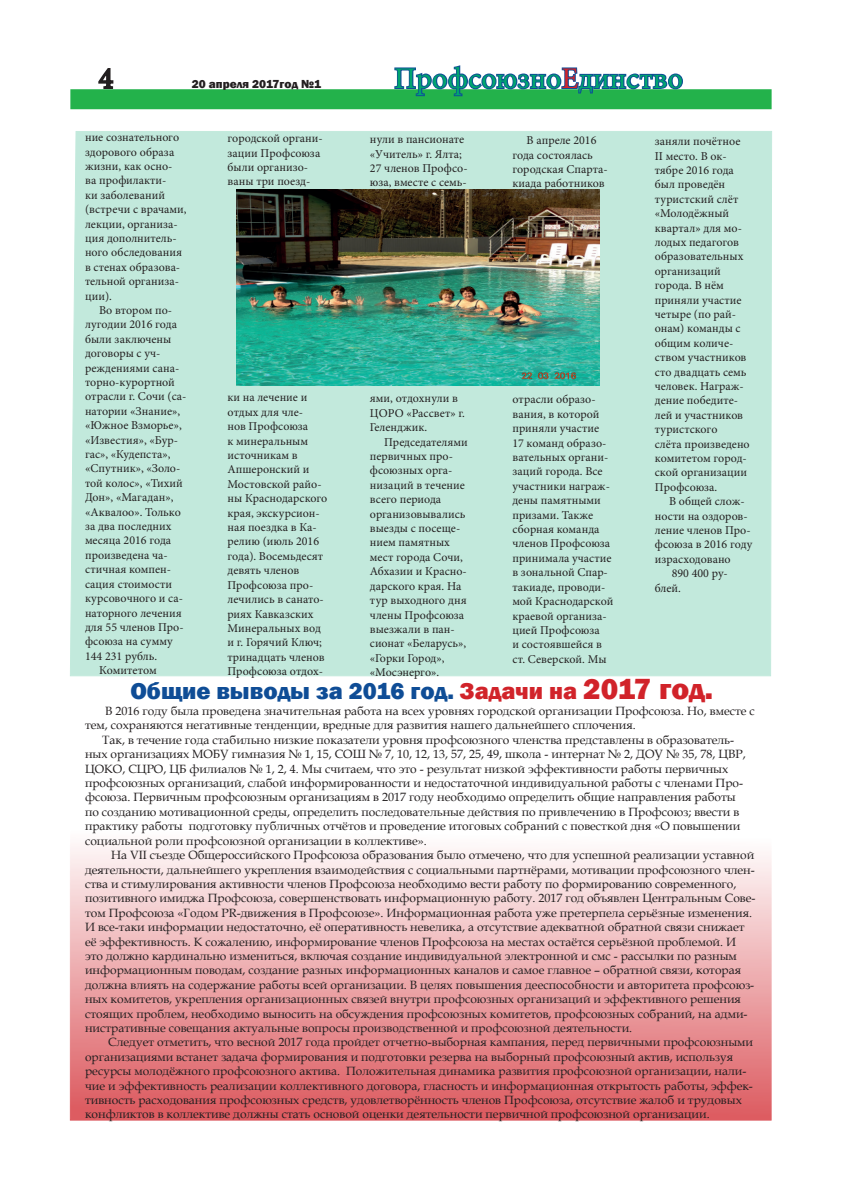
<style>
.page{position:relative;width:842px;height:1191px;background:#fff}
.page>*{position:absolute;margin:0;border:0;box-sizing:border-box;transform-origin:0 0}
.t1{font:30px "Minion Pro";color:#00a66e}
.t2{font:30px "Minion Pro";color:#231f20}
.t3{font:800 24px "Franklin Gothic";color:#0f4d96}
.t4{font:12px/14.4px "Book Antiqua";color:#231f20}
.t5{font:12px/14.4px "Minion Pro";color:#231f20}
.t6{font:800 12px "Franklin Gothic";color:#231f20}
.s1{color:#d1232a}
.s2{font-size:30px;color:#d1232a}
</style>
<div class="page">
<div style="left:70px;top:131px;width:702px;height:515px;background:#c2e9dc"></div>
<svg style="left:70px;top:646px;width:702px;height:474px"></svg>
<img style="left:237px;top:190px;width:362px;height:196px">
<div style="left:70px;top:89px;width:702px;height:20px;background:#23b24b"></div>
<svg style="left:97px;top:68px;width:17px;height:22px"></svg>
<svg style="left:393px;top:65px;width:291px;height:32px"></svg>
<p class="t2" style="left:99px;top:58px;width:16px">4</p>
<p class="t1" style="left:394px;top:58px;width:290px">Профсоюзно<span class="s1">Е</span>динство</p>
<p class="t6" style="left:192px;top:76px;width:131px">20 апреля 2017год №1</p>
<p class="t5" style="left:227px;top:131px;width:97px">городской органи&shy;зации Профсоюза были организо&shy;ваны три поезд-</p>
<p class="t5" style="left:85px;top:130px;width:103px">ние сознательного здорового образа жизни, как осно&shy;ва профилакти-<br>ки заболеваний (встречи с врачами, лекции, организа&shy;ция дополнитель&shy;ного обследования в стенах образова&shy;тельной организа&shy;ции).</p>
<p class="t5" style="left:85px;top:303px;width:103px;text-indent:14px">Во втором по&shy;лугодии 2016 года были заключены договоры с уч&shy;реждениями сана&shy;торно-курортной отрасли г. Сочи (са&shy;натории «Знание», «Южное Взморье», «Известия», «Бур&shy;гас», «Кудепста», «Спутник», «Золо&shy;той колос», «Тихий<br>Дон», «Магадан», «Аквалоо». Только за два последних месяца 2016 года произведена ча&shy;стичная компен&shy;сация стоимости курсовочного и са&shy;наторного лечения для 55 членов Про&shy;фсоюза на сумму<br>144 231 рубль.</p>
<p class="t5" style="left:99px;top:663px;width:59px">Комитетом</p>
<p class="t5" style="left:512px;top:133px;width:97px;text-indent:14px">В апреле 2016 года состоялась городская Спарта&shy;киада работников</p>
<p class="t5" style="left:655px;top:134px;width:96px">заняли почётное<br>II место. В ок&shy;тябре 2016 года был проведён туристский слёт «Молодёжный квартал» для мо&shy;лодых педагогов образовательных организаций города. В нём приняли участие четыре (по рай&shy;онам) команды с общим количе&shy;ством участников сто двадцать семь человек. Награж&shy;дение победите&shy;лей и участников туристского<br>слёта произведено комитетом город&shy;ской организации<br>Профсоюза.</p>
<p class="t5" style="left:655px;top:494px;width:99px;text-indent:14px">В общей слож&shy;ности на оздоров&shy;ление членов Про&shy;фсоюза в 2016 году израсходовано</p>
<p class="t5" style="left:655px;top:566px;width:75px;text-indent:17px">890 400 ру&shy;блей.</p>
<p class="t5" style="left:370px;top:132px;width:99px">нули в пансионате «Учитель» г. Ялта;<br>27 членов Профсо&shy;юза, вместе с семь-</p>
<p class="t5" style="left:512px;top:392px;width:103px">отрасли образо&shy;вания, в которой приняли участие<br>17 команд образо&shy;вательных органи&shy;заций города. Все участники награж&shy;дены памятными призами. Также сборная команда членов Профсоюза принимала участие в зональной Спар&shy;такиаде, проводи&shy;мой Краснодарской краевой организа&shy;цией Профсоюза<br>и состоявшейся в ст. Северской. Мы</p>
<p class="t5" style="left:227px;top:390px;width:101px">ки на лечение и отдых для чле-<br>нов Профсоюза<br>к минеральным источникам в<br>Апшеронский и<br>Мостовской райо&shy;ны Краснодарского края, экскурсион&shy;ная поездка в Ка&shy;релию (июль 2016 года). Восемьдесят девять членов<br>Профсоюза про&shy;лечились в санато&shy;риях Кавказских<br>Минеральных вод и г. Горячий Ключ; тринадцать членов<br>Профсоюза отдох-</p>
<p class="t5" style="left:370px;top:391px;width:96px">ями, отдохнули в<br>ЦОРО «Рассвет» г.<br>Геленджик.</p>
<p class="t5" style="left:370px;top:435px;width:99px;text-indent:14px">Председателями первичных про&shy;фсоюзных орга&shy;низаций в течение всего периода организовывались выезды с посеще&shy;нием памятных мест города Сочи,<br>Абхазии и Красно&shy;дарского края. На тур выходного дня члены Профсоюза выезжали в пан&shy;сионат «Беларусь», «Горки Город», «Мосэнерго».</p>
<p class="t3" style="left:130px;top:675px;width:584px">Общие выводы за 2016 год. <span class="s1">Задачи на</span> <span class="s2">2017 год.</span></p>
<p class="t4" style="left:85px;top:703px;width:671px;text-indent:20px">В 2016 году была проведена значительная работа на всех уровнях городской организации Профсоюза. Но, вместе с тем, сохраняются негативные тенденции, вредные для развития нашего дальнейшего сплочения.</p>
<p class="t4" style="left:85px;top:732px;width:662px;text-indent:17px">Так, в течение года стабильно низкие показатели уровня профсоюзного членства представлены в образователь&shy;ных организациях МОБУ гимназия № 1, 15, СОШ № 7, 10, 12, 13, 57, 25, 49, школа - интернат № 2, ДОУ № 35, 78, ЦВР, ЦОКО, СЦРО, ЦБ филиалов № 1, 2, 4. Мы считаем, что это - результат низкой эффективности работы первичных профсоюзных организаций, слабой информированности и недостаточной индивидуальной работы с членами Про&shy;фсоюза. Первичным профсоюзным организациям в 2017 году необходимо определить общие направления работы по созданию мотивационной среды, определить последовательные действия по привлечению в Профсоюз; ввести в практику работы подготовку публичных отчётов и проведение итоговых собраний с повесткой дня «О повышении социальной роли профсоюзной организации в коллективе».</p>
<p class="t4" style="left:85px;top:847px;width:672px;text-indent:26px">На VII съезде Общероссийского Профсоюза образования было отмечено, что для успешной реализации уставной деятельности, дальнейшего укрепления взаимодействия с социальными партнёрами, мотивации профсоюзного член&shy;ства и стимулирования активности членов Профсоюза необходимо вести работу по формированию современного, позитивного имиджа Профсоюза, совершенствовать информационную работу. 2017 год объявлен Центральным Сове&shy;том Профсоюза «Годом PR-движения в Профсоюзе». Информационная работа уже претерпела серьёзные изменения.<br>И все-таки информации недостаточно, её оперативность невелика, а отсутствие адекватной обратной связи снижает её эффективность. К сожалению, информирование членов Профсоюза на местах остаётся серьёзной проблемой. И это должно кардинально измениться, включая создание индивидуальной электронной и смс - рассылки по разным информационным поводам, создание разных информационных каналов и самое главное – обратной связи, которая должна влиять на содержание работы всей организации. В целях повышения дееспособности и авторитета профсоюз&shy;ных комитетов, укрепления организационных связей внутри профсоюзных организаций и эффективного решения стоящих проблем, необходимо выносить на обсуждения профсоюзных комитетов, профсоюзных собраний, на адми&shy;нистративные совещания актуальные вопросы производственной и профсоюзной деятельности.</p>
<p class="t4" style="left:85px;top:1034px;width:670px;text-indent:23px">Следует отметить, что весной 2017 года пройдет отчетно-выборная кампания, перед первичными профсоюзными организациями встанет задача формирования и подготовки резерва на выборный профсоюзный актив, используя ресурсы молодёжного профсоюзного актива. Положительная динамика развития профсоюзной организации, нали&shy;чие и эффективность реализации коллективного договора, гласность и информационная открытость работы, эффек&shy;тивность расходования профсоюзных средств, удовлетворённость членов Профсоюза, отсутствие жалоб и трудовых конфликтов в коллективе должны стать основой оценки деятельности первичной профсоюзной организации.</p>
</div>
